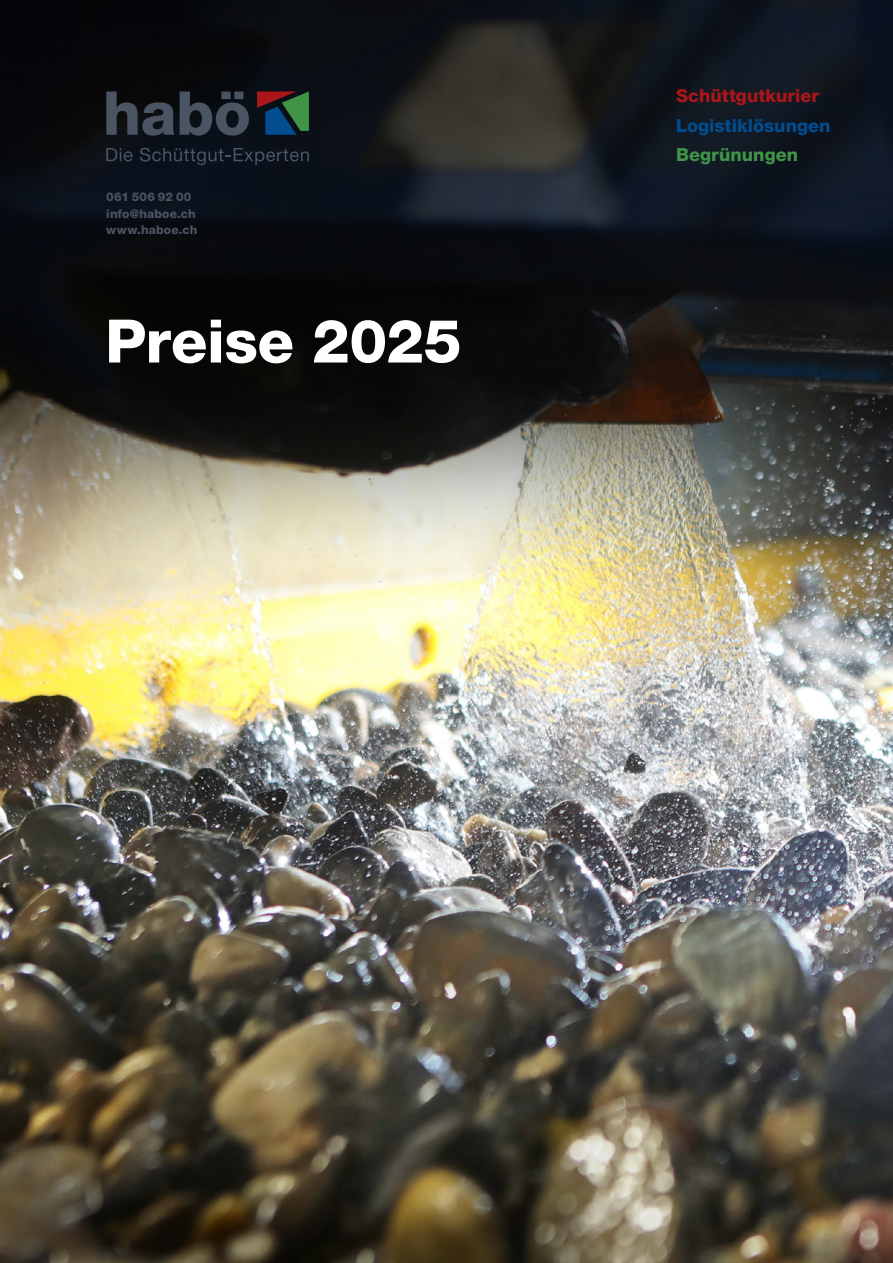
<style>
.page{position:relative;width:893px;height:1263px;background:#fff}
.page>*{position:absolute;margin:0;border:0;box-sizing:border-box;transform-origin:0 0}
.t1{font:800 60px "Helvetica Neue LT Std";letter-spacing:-.005em;color:#fff}
.t2{font:800 18px "Helvetica Neue LT Std";letter-spacing:.005em;color:#014d90}
.t3{font:800 18px "Helvetica Neue LT Std";color:#ab161a}
.t4{font:800 18px "Helvetica Neue LT Std";letter-spacing:.005em;color:#3f9447}
.Eigenschaften_Titel{font:800 12px "Helvetica Neue LT Std";letter-spacing:.015em;color:#4b5462}
</style>
<div class="page">
<img style="left:0;top:0;width:893px;height:1263px">
<svg style="left:106px;top:92px;width:68px;height:44px;background:#2c313a"></svg>
<svg style="left:180px;top:92px;width:69px;height:44px;background:#2d343f"></svg>
<svg style="left:257px;top:92px;width:52px;height:43px;background:#2c4644"></svg>
<svg style="left:106px;top:148px;width:27px;height:13px"></svg>
<svg style="left:140px;top:148px;width:169px;height:17px;background:#181f2a"></svg>
<p class="Eigenschaften_Titel" style="left:106px;top:190px;width:87px">061 506 92 00</p>
<p class="Eigenschaften_Titel" style="left:106px;top:206px;width:91px">info@haboe.ch</p>
<p class="Eigenschaften_Titel" style="left:106px;top:223px;width:93px">www.haboe.ch</p>
<h1 class="t1" style="left:105px;top:305px;width:358px">Preise 2025</h1>
<h2 class="t3" style="left:676px;top:85px;width:145px">Schüttgutkurier</h2>
<h2 class="t2" style="left:676px;top:115px;width:156px">Logistiklösungen</h2>
<h2 class="t4" style="left:676px;top:144px;width:123px">Begrünungen</h2>
</div>
